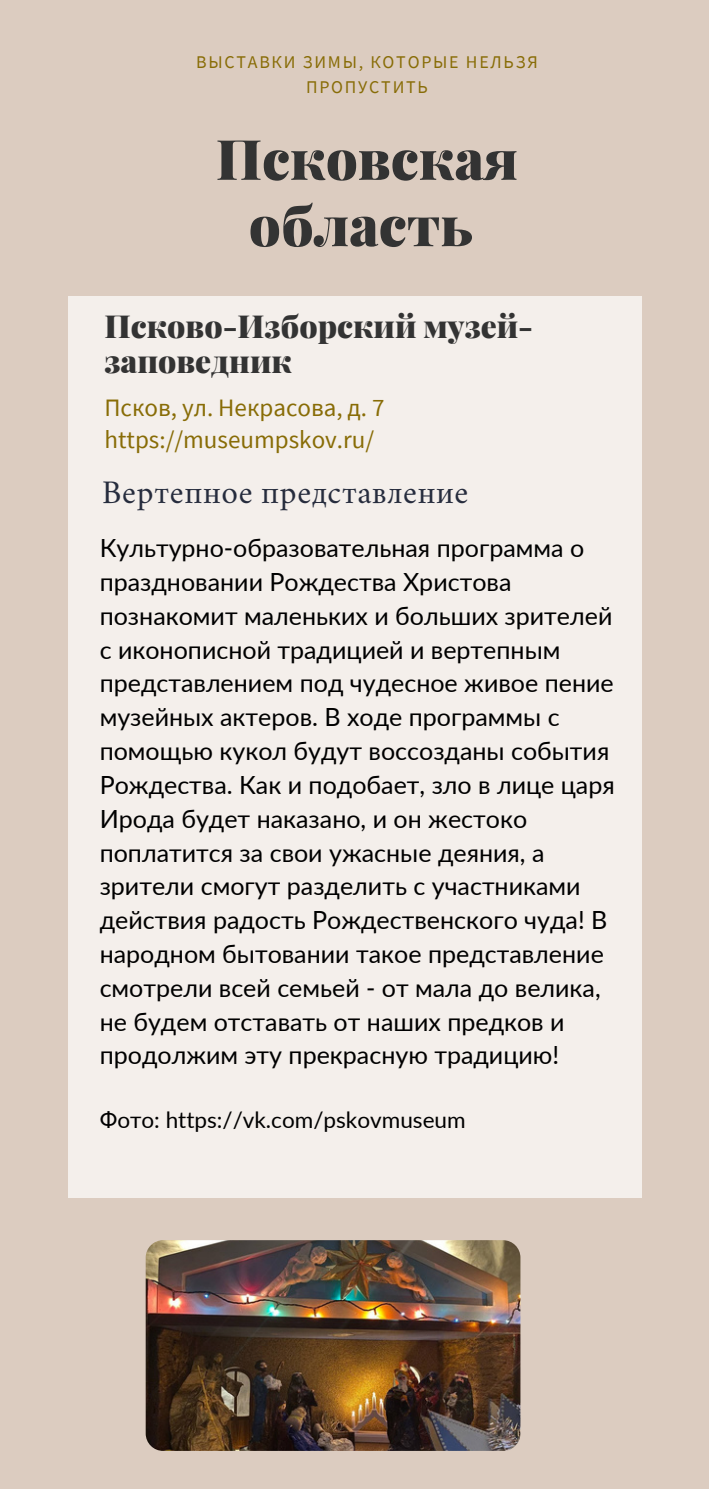
<style>
.page{position:relative;width:709px;height:1489px;background:#dcccc0}
.page>*{position:absolute;margin:0;border:0;box-sizing:border-box;transform-origin:0 0}
.t1{font:900 55.75px/66.2px "Playfair Display";color:#333;text-align:center}
.t2{font:32.5px "Crimson";letter-spacing:.02em;color:#262c3d}
.t3{font:900 31.75px/35.8px "Playfair Display";color:#333}
.t4{font:25px/33.8px "Lato";color:#000}
.t5{font:25px/32px "Source Sans Pro";color:#886c06}
.t6{font:22.5px "Lato";color:#000}
.t7{font:18px/24.5px "Source Sans Pro";letter-spacing:.1em;color:#886c06;text-align:center}
</style>
<div class="page">
<div style="left:69px;top:296px;width:573px;height:901px;background:#f4efeb"></div>
<img style="left:146px;top:1240px;width:374px;height:211px;border-radius:17px">
<p class="t7" style="left:196px;top:50px;width:343px">ВЫСТАВКИ ЗИМЫ, КОТОРЫЕ НЕЛЬЗЯ<br>ПРОПУСТИТЬ</p>
<h1 class="t1" style="left:216px;top:124px;width:304px">Псковская область</h1>
<p class="t3" style="left:104px;top:307px;width:430px">Псково-Изборский музей&shy;заповедник</p>
<p class="t5" style="left:104px;top:391px;width:282px">Псков, ул. Некрасова, д. 7 https://museumpskov.ru/</p>
<h2 class="t2" style="left:102px;top:479px;width:368px">Вертепное представление</h2>
<p class="t4" style="left:100px;top:531px;width:516px">Культурно-образовательная программа о праздновании Рождества Христова познакомит маленьких и больших зрителей с иконописной традицией и вертепным представлением под чудесное живое пение музейных актеров. В ходе программы с помощью кукол будут воссозданы события Рождества. Как и подобает, зло в лице царя Ирода будет наказано, и он жестоко поплатится за свои ужасные деяния, а зрители смогут разделить с участниками действия радость Рождественского чуда! В народном бытовании такое представление смотрели всей семьей - от мала до велика, не будем отставать от наших предков и продолжим эту прекрасную традицию!</p>
<p class="t6" style="left:100px;top:1106px;width:367px">Фото: https://vk.com/pskovmuseum</p>
</div>
